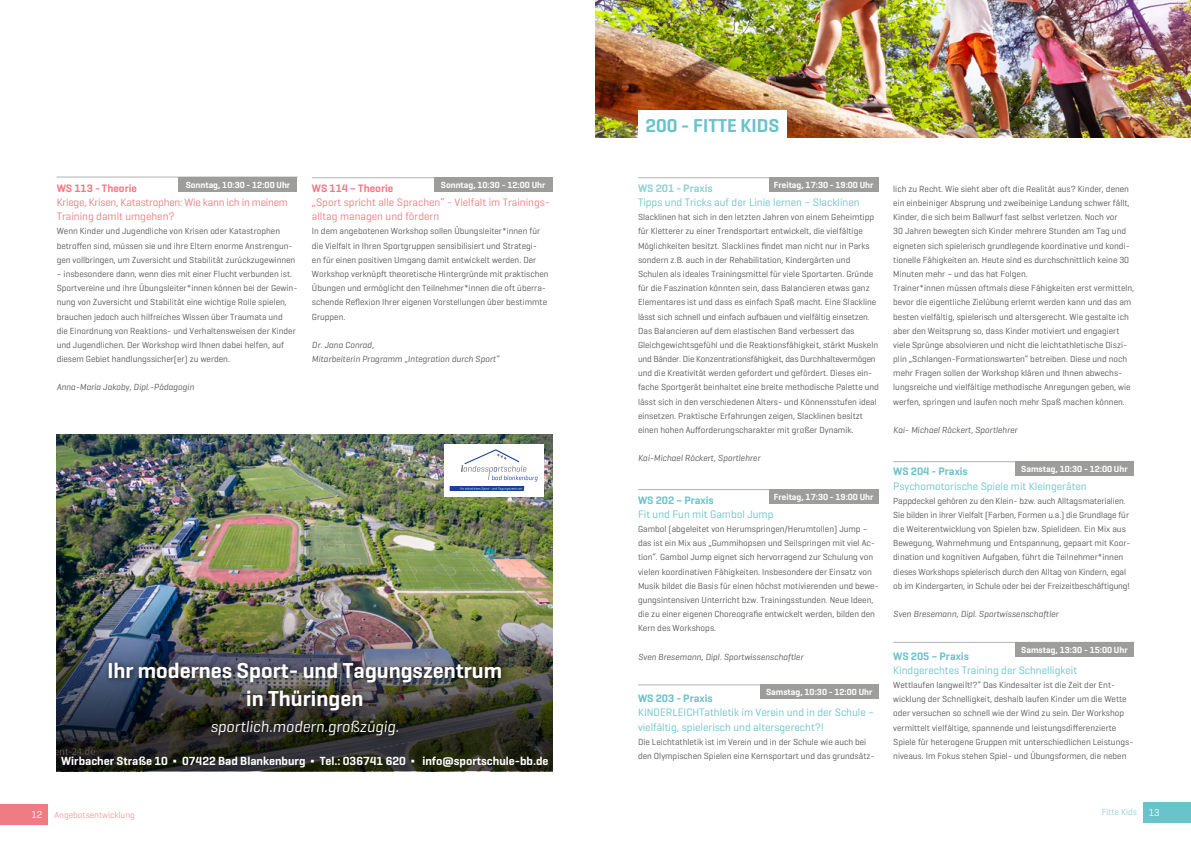
<style>
.page{position:relative;width:1191px;height:842px;background:#fff}
.page>*{position:absolute;margin:0;border:0;box-sizing:border-box;transform-origin:0 0}
.Überschrift_Fitness{font:600 22px "Geogrotesque";color:#fff}
.Überschrift_Fitte_Ki{font:600 19px "Geogrotesque";color:#68c3cb}
.Überschrift_Fitness-2{font:italic 16px "Geogrotesque";color:#fff}
.Fließtext{font:600 12px "Geogrotesque";color:#fff}
.WS-Überschrift_Fitte{font:11px/14.2px "Geogrotesque";color:#68c3cb}
.WS-Titel_Angebotsent{font:11px/14.2px "Geogrotesque";color:#ef7b84}
.WS-Titel_Angebotsent-2{font:11px/14.2px "Geogrotesque";letter-spacing:-.02em;color:#ef7b84}
.WS-Überschrift_Fitte-2{font:600 11px "Geogrotesque";color:#68c3cb}
.WS-Titel_Angebotsent-3{font:11px "Geogrotesque";color:#68c3cb}
.WS-Titel_Angebotsent-4{font:600 11px "Geogrotesque";color:#ef7b84}
.Fließtext-2{font:600 11px "Geogrotesque";color:#90d0d6}
.Fließtext-3{font:9px/14.2px "Geogrotesque";color:#575756}
.Referenten{font:italic 9px/14.2px "Geogrotesque";color:#575756}
.Fließtext-4{font:600 9px "Geogrotesque";color:#fff}
.t1{font:9px "Geogrotesque";color:#f3999d}
.t2{font:9px "Geogrotesque";color:#90d0d6}
.s1{font-size:10px;color:#fff}
</style>
<div class="page">
<div style="left:1143px;top:802px;width:48px;height:20px;background:#68c3cb"></div>
<div style="left:0;top:805px;width:48px;height:20px;background:#ef7b84"></div>
<img style="left:57px;top:434px;width:496px;height:167px">
<img style="left:57px;top:601px;width:496px;height:170px">
<hr style="left:57px;top:177px;width:241px;height:1px;background:#b3b2b2">
<div style="left:179px;top:177px;width:118px;height:14px;background:#9d9d9c"></div>
<hr style="left:312px;top:177px;width:241px;height:1px;background:#b3b2b2">
<div style="left:434px;top:178px;width:118px;height:14px;background:#9d9d9c"></div>
<hr style="left:638px;top:177px;width:241px;height:1px;background:#b3b2b2">
<div style="left:769px;top:178px;width:109px;height:14px;background:#9d9d9c"></div>
<hr style="left:638px;top:489px;width:241px;height:1px;background:#b3b2b2">
<div style="left:769px;top:490px;width:109px;height:14px;background:#9d9d9c"></div>
<hr style="left:638px;top:684px;width:241px;height:1px;background:#b3b2b2">
<div style="left:760px;top:685px;width:118px;height:14px;background:#9d9d9c"></div>
<hr style="left:893px;top:461px;width:241px;height:1px;background:#b3b2b2">
<div style="left:1015px;top:462px;width:118px;height:14px;background:#9d9d9c"></div>
<hr style="left:893px;top:642px;width:241px;height:1px;background:#b3b2b2">
<div style="left:1015px;top:642px;width:118px;height:14px;background:#9d9d9c"></div>
<img style="left:595px;top:0;width:596px;height:137px">
<div style="left:638px;top:111px;width:149px;height:28px;background:#fff"></div>
<div style="left:444px;top:444px;width:99px;height:52px;background:#fff"></div>
<svg style="left:450px;top:449px;width:87px;height:42px"></svg>
<div style="left:105px;top:658px;width:404px;height:86px;background:#000;opacity:.75"></div>
<p class="WS-Titel_Angebotsent-4" style="left:57px;top:181px;width:82px">WS 113 - Theorie</p>
<p class="Fließtext-4" style="left:186px;top:179px;width:106px">Sonntag, 10:30 - 12:00 Uhr</p>
<p class="WS-Titel_Angebotsent-2" style="left:57px;top:195px;width:233px">Kriege, Krisen, Katastrophen: Wie kann ich in meinem<br>Training damit umgehen?</p>
<p class="Fließtext-3" style="left:57px;top:224px;width:240px">Wenn Kinder und Jugendliche von Krisen oder Katastrophen betroffen sind, müssen sie und ihre Eltern enorme Anstrengun&shy;gen vollbringen, um Zuversicht und Stabilität zurückzugewinnen</p>
<p class="Fließtext-3" style="left:57px;top:267px;width:242px">– insbesondere dann, wenn dies mit einer Flucht verbunden ist.<br>Sportvereine und ihre Übungsleiter*innen können bei der Gewin&shy;nung von Zuversicht und Stabilität eine wichtige Rolle spielen, brauchen jedoch auch hilfreiches Wissen über Traumata und<br>die Einordnung von Reaktions- und Verhaltensweisen der Kinder und Jugendlichen. Der Workshop wird Ihnen dabei helfen, auf diesem Gebiet handlungssicher(er) zu werden.</p>
<p class="Referenten" style="left:57px;top:380px;width:139px">Anna-Maria Jakoby, Dipl.-Pädagogin</p>
<p class="WS-Titel_Angebotsent-4" style="left:312px;top:181px;width:83px">WS 114 – Theorie</p>
<p class="Fließtext-4" style="left:441px;top:180px;width:106px">Sonntag, 10:30 - 12:00 Uhr</p>
<p class="WS-Titel_Angebotsent" style="left:312px;top:195px;width:239px">„Sport spricht alle Sprachen“ - Vielfalt im Trainings&shy;alltag managen und fördern</p>
<p class="Fließtext-3" style="left:312px;top:224px;width:238px">In dem angebotenen Workshop sollen Übungsleiter*innen für die Vielfalt in Ihren Sportgruppen sensibilisiert und Strategi-<br>en für einen positiven Umgang damit entwickelt werden. Der Workshop verknüpft theoretische Hintergründe mit praktischen Übungen und ermöglicht den Teilnehmer*innen die oft überra&shy;schende Reflexion Ihrer eigenen Vorstellungen über bestimmte Gruppen.</p>
<p class="Referenten" style="left:312px;top:337px;width:189px">Dr. Jana Conrad,<br>Mitarbeiterin Programm „Integration durch Sport“</p>
<p class="Überschrift_Fitness" style="left:107px;top:656px;width:396px">Ihr modernes Sport- und Tagungszentrum</p>
<p class="Überschrift_Fitness" style="left:246px;top:685px;width:118px">in Thüringen</p>
<p class="Überschrift_Fitness-2" style="left:210px;top:717px;width:190px">sportlich.modern.großzügig.</p>
<p class="Fließtext" style="left:61px;top:753px;width:489px">Wirbacher Straße 10 Δ 07422 Bad Blankenburg Δ Tel.: 036741 620 Δ info@sportschule-bb.de</p>
<p class="Überschrift_Fitte_Ki" style="left:645px;top:114px;width:135px">200 - FITTE KIDS</p>
<p class="Fließtext-2" style="left:638px;top:181px;width:76px">WS 201 - Praxis</p>
<p class="Fließtext-4" style="left:774px;top:180px;width:101px">Freitag, 17:30 - 19:00 Uhr</p>
<p class="WS-Titel_Angebotsent-3" style="left:638px;top:195px;width:223px">Tipps und Tricks auf der Linie lernen – Slacklinen</p>
<p class="Fließtext-3" style="left:638px;top:210px;width:242px">Slacklinen hat sich in den letzten Jahren von einem Geheimtipp für Kletterer zu einer Trendsportart entwickelt, die vielfältige Möglichkeiten besitzt. Slacklines findet man nicht nur in Parks sondern z.B. auch in der Rehabilitation, Kindergärten und Schulen als ideales Trainingsmittel für viele Sportarten. Gründe für die Faszination könnten sein, dass Balancieren etwas ganz Elementares ist und dass es einfach Spaß macht. Eine Slackline lässt sich schnell und einfach aufbauen und vielfältig einsetzen.<br>Das Balancieren auf dem elastischen Band verbessert das Gleichgewichtsgefühl und die Reaktionsfähigkeit, stärkt Muskeln und Bänder. Die Konzentrationsfähigkeit, das Durchhaltevermögen und die Kreativität werden gefordert und gefördert. Dieses ein&shy;fache Sportgerät beinhaltet eine breite methodische Palette und lässt sich in den verschiedenen Alters- und Könnensstufen ideal einsetzen. Praktische Erfahrungen zeigen, Slacklinen besitzt einen hohen Aufforderungscharakter mit großer Dynamik.</p>
<p class="Referenten" style="left:638px;top:451px;width:124px">Kai-Michael Röckert, Sportlehrer</p>
<p class="WS-Überschrift_Fitte-2" style="left:638px;top:493px;width:77px">WS 202 – Praxis</p>
<p class="Fließtext-4" style="left:774px;top:491px;width:101px">Freitag, 17:30 - 19:00 Uhr</p>
<p class="WS-Überschrift_Fitte" style="left:638px;top:507px;width:137px">Fit und Fun mit Gambol Jump</p>
<p class="Fließtext-3" style="left:638px;top:522px;width:231px">Gambol (abgeleitet von Herumspringen/Herumtollen) Jump –</p>
<p class="Fließtext-3" style="left:638px;top:536px;width:242px">das ist ein Mix aus „Gummihopsen und Seilspringen mit viel Ac&shy;tion“. Gambol Jump eignet sich hervorragend zur Schulung von vielen koordinativen Fähigkeiten. Insbesondere der Einsatz von Musik bildet die Basis für einen höchst motivierenden und bewe&shy;gungsintensiven Unterricht bzw. Trainingsstunden. Neue Ideen, die zu einer eigenen Choreografie entwickelt werden, bilden den Kern des Workshops.</p>
<p class="Referenten" style="left:638px;top:649px;width:167px">Sven Bresemann, Dipl. Sportwissenschaftler</p>
<p class="Fließtext-4" style="left:766px;top:687px;width:108px">Samstag, 10:30 - 12:00 Uhr</p>
<p class="WS-Überschrift_Fitte-2" style="left:638px;top:692px;width:76px">WS 203 - Praxis</p>
<p class="WS-Überschrift_Fitte" style="left:638px;top:705px;width:238px">KINDERLEICHTathletik im Verein und in der Schule – vielfältig, spielerisch und altersgerecht?!</p>
<p class="Fließtext-3" style="left:638px;top:734px;width:238px">Die Leichtathletik ist im Verein und in der Schule wie auch bei den Olympischen Spielen eine Kernsportart und das grundsätz-</p>
<p class="Fließtext-3" style="left:893px;top:181px;width:242px">lich zu Recht. Wie sieht aber oft die Realität aus? Kinder, denen ein einbeiniger Absprung und zweibeinige Landung schwer fällt, Kinder, die sich beim Ballwurf fast selbst verletzen. Noch vor<br>30 Jahren bewegten sich Kinder mehrere Stunden am Tag und eigneten sich spielerisch grundlegende koordinative und kondi&shy;tionelle Fähigkeiten an. Heute sind es durchschnittlich keine 30<br>Minuten mehr – und das hat Folgen.<br>Trainer*innen müssen oftmals diese Fähigkeiten erst vermitteln, bevor die eigentliche Zielübung erlernt werden kann und das am besten vielfältig, spielerisch und altersgerecht. Wie gestalte ich aber den Weitsprung so, dass Kinder motiviert und engagiert viele Sprünge absolvieren und nicht die leichtathletische Diszi&shy;plin „Schlangen-Formationswarten“ betreiben. Diese und noch mehr Fragen sollen der Workshop klären und Ihnen abwechs&shy;lungsreiche und vielfältige methodische Anregungen geben, wie werfen, springen und laufen noch mehr Spaß machen können.</p>
<p class="Referenten" style="left:893px;top:422px;width:126px">Kai- Michael Röckert, Sportlehrer</p>
<p class="WS-Überschrift_Fitte-2" style="left:893px;top:465px;width:76px">WS 204 - Praxis</p>
<p class="Fließtext-4" style="left:1021px;top:463px;width:108px">Samstag, 10:30 - 12:00 Uhr</p>
<p class="WS-Überschrift_Fitte" style="left:893px;top:478px;width:195px">Psychomotorische Spiele mit Kleingeräten</p>
<p class="Fließtext-3" style="left:893px;top:493px;width:239px">Pappdeckel gehören zu den Klein- bzw. auch Alltagsmaterialien.<br>Sie bilden in ihrer Vielfalt (Farben, Formen u.a.) die Grundlage für die Weiterentwicklung von Spielen bzw. Spielideen. Ein Mix aus Bewegung, Wahrnehmung und Entspannung, gepaart mit Koor&shy;dination und kognitiven Aufgaben, führt die Teilnehmer*innen dieses Workshops spielerisch durch den Alltag von Kindern, egal ob im Kindergarten, in Schule oder bei der Freizeitbeschäftigung!</p>
<p class="Referenten" style="left:893px;top:607px;width:167px">Sven Bresemann, Dipl. Sportwissenschaftler</p>
<p class="Fließtext-4" style="left:1021px;top:644px;width:108px">Samstag, 13:30 - 15:00 Uhr</p>
<p class="WS-Überschrift_Fitte-2" style="left:893px;top:649px;width:77px">WS 205 – Praxis</p>
<p class="WS-Überschrift_Fitte" style="left:893px;top:663px;width:185px">Kindgerechtes Training der Schnelligkeit</p>
<p class="Fließtext-3" style="left:893px;top:678px;width:242px">Wettlaufen langweilt!?“ Das Kindesalter ist die Zeit der Ent&shy;wicklung der Schnelligkeit, deshalb laufen Kinder um die Wette oder versuchen so schnell wie der Wind zu sein. Der Workshop vermittelt vielfältige, spannende und leistungsdifferenzierte Spiele für heterogene Gruppen mit unterschiedlichen Leistungs&shy;niveaus. Im Fokus stehen Spiel- und Übungsformen, die neben</p>
<p class="t1" style="left:31px;top:809px;width:105px"><span class="s1">12</span> Angebotsentwicklung</p>
<p class="t2" style="left:1101px;top:806px;width:59px">Fitte Kids <span class="s1">13</span></p>
</div>
